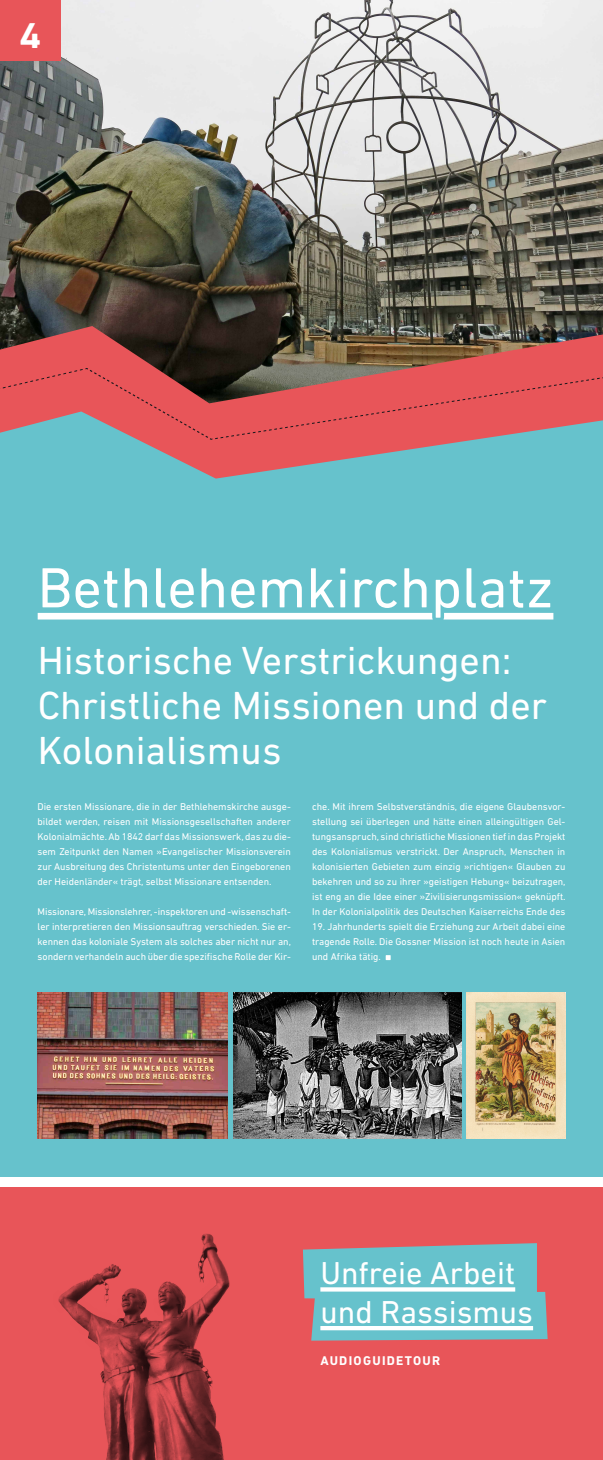
<style>
.page{position:relative;width:603px;height:1460px;background:#fff}
.page>*{position:absolute;margin:0;border:0;box-sizing:border-box;transform-origin:0 0}
.t1{font:57.5px "DIN Next LT Pro";color:#fff}
.t2{font:500 47.6px "DIN Next LT Pro";color:#fff}
.t3{font:39.85px/45px "DIN Next LT Pro";color:#fff}
.t4{font:32.25px/38.7px "DIN Next LT Pro";color:#fff}
.t5{font:700 12.9px "DIN Next LT Pro";letter-spacing:.1em;color:#fff}
.t6{font:10px/15px "DIN Next LT Pro";color:#fff;text-align:justify}
</style>
<div class="page">
<div style="left:0;top:1187px;width:602px;height:273px;background:#e85559"></div>
<div style="left:0;top:0;width:602px;height:1176px;background:#66c2cc"></div>
<img style="left:0;top:0;width:602px;height:147px">
<div style="left:0;top:0;width:60px;height:60px;background:#e85559"></div>
<svg style="left:0;top:147px;width:602px;height:473px"></svg>
<svg style="left:0;top:166px;width:602px;height:438px"></svg>
<svg style="left:303px;top:1243px;width:244px;height:98px;background:#73b8c1"></svg>
<svg style="left:320px;top:1287px;width:195px;height:4px"></svg>
<hr style="left:320px;top:1326px;width:213px;height:4px;background:#fff">
<img style="left:58px;top:1233px;width:172px;height:227px">
<svg style="left:385px;top:955px;width:5px;height:5px"></svg>
<img style="left:38px;top:993px;width:189px;height:146px">
<img style="left:466px;top:993px;width:99px;height:146px">
<img style="left:233px;top:993px;width:228px;height:146px">
<h2 class="t2" style="left:19px;top:4px;width:23px">4</h2>
<h1 class="t1" style="left:38px;top:555px;width:517px">Bethlehemkirchplatz</h1>
<h3 class="t3" style="left:38px;top:637px;width:511px">Historische Verstrickungen:<br>Christliche Missionen und der<br>Kolonialismus</h3>
<p class="t6" style="left:38px;top:799px;width:255px">Die ersten Missionare, die in der Bethlehemskirche ausge&shy;bildet werden, reisen mit Missionsgesellschaften anderer Kolonialmächte. Ab 1842 darf das Missionswerk, das zu die&shy;sem Zeitpunkt den Namen »Evangelischer Missionsverein zur Ausbreitung des Christentums unter den Eingeborenen der Heidenländer« trägt, selbst Missionare entsenden.</p>
<p class="t6" style="left:38px;top:904px;width:255px">Missionare, Missionslehrer, -inspektoren und -wissenschaft&shy;ler interpretieren den Missionsauftrag verschieden. Sie er&shy;kennen das koloniale System als solches aber nicht nur an, sondern verhandeln auch über die spezifische Rolle der Kir-</p>
<p class="t6" style="left:312px;top:799px;width:255px">che. Mit ihrem Selbstverständnis, die eigene Glaubensvor&shy;stellung sei überlegen und hätte einen alleingültigen Gel&shy;tungsanspruch, sind christliche Missionen tief in das Projekt des Kolonialismus verstrickt. Der Anspruch, Menschen in kolonisierten Gebieten zum einzig »richtigen« Glauben zu bekehren und so zu ihrer »geistigen Hebung« beizutragen, ist eng an die Idee einer »Zivilisierungsmission« geknüpft.<br>In der Kolonialpolitik des Deutschen Kaiserreichs Ende des</p>
<p class="t6" style="left:312px;top:919px;width:255px">19. Jahrhunderts spielt die Erziehung zur Arbeit dabei eine tragende Rolle. Die Gossner Mission ist noch heute in Asien und Afrika tätig.</p>
<h3 class="t4" style="left:320px;top:1253px;width:214px">Unfreie Arbeit und Rassismus</h3>
<p class="t5" style="left:320px;top:1353px;width:121px">AUDIOGUIDETOUR</p>
</div>
